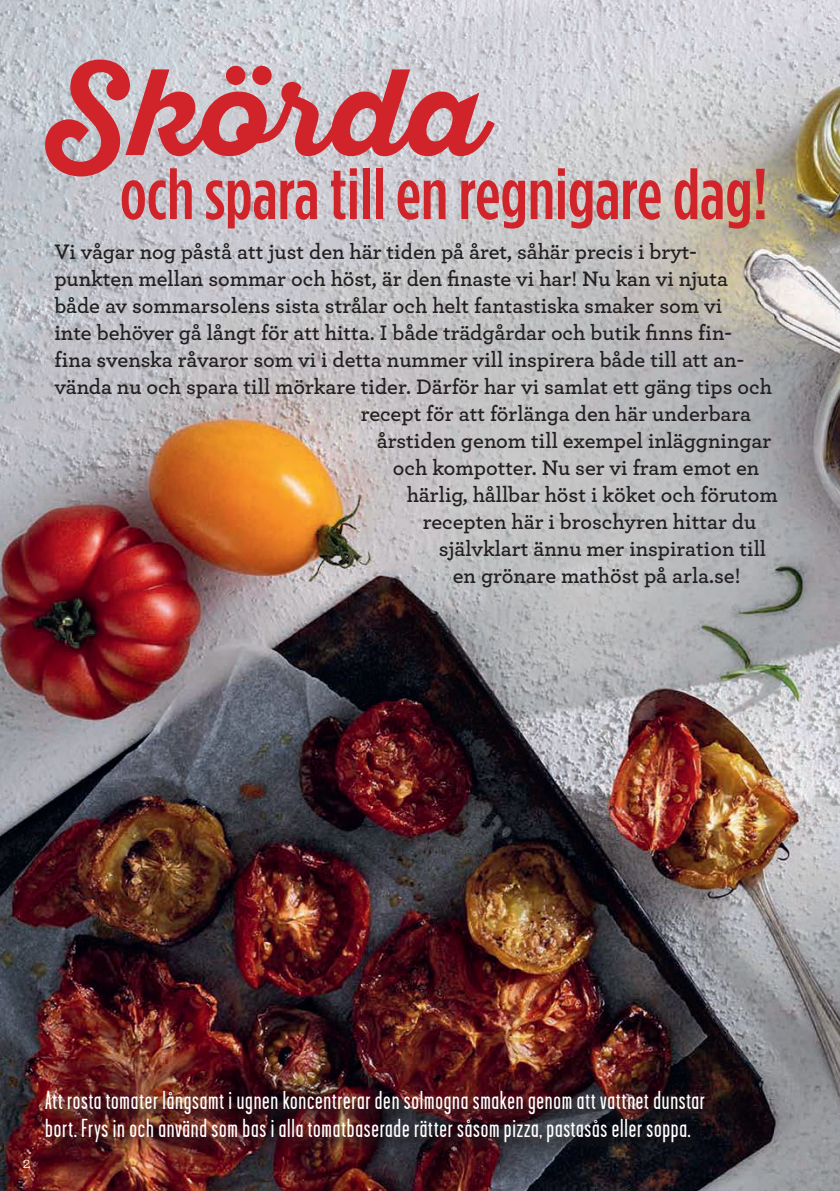
<style>
.page{position:relative;width:840px;height:1191px;background:#fff}
.page>*{position:absolute;margin:0;border:0;box-sizing:border-box;transform-origin:0 0}
.t1{font:700 122.2px "Sant Elia Script Alt";color:#d1232a}
.t2{font:500 72px "Gotham Condensed";color:#d1232a}
.t3{font:26px/28px "Garage Gothic";letter-spacing:.03em;color:#fff}
.t4{font:600 22px "Archer";color:#231f20}
.t5{font:16.4px "Archer";color:#fff}
</style>
<div class="page">
<img style="left:0;top:0;width:839px;height:1191px">
<div style="left:47px;top:1093px;width:670px;height:62px;background:#231f20;opacity:.75"></div>
<h1 class="t1" style="left:49px;top:41px;width:435px">Skörda</h1>
<h2 class="t2" style="left:120px;top:154px;width:649px">och spara till en regnigare dag!</h2>
<p class="t4" style="left:54px;top:235px;width:643px">Vi vågar nog påstå att just den här tiden på året, såhär precis i bryt-</p>
<p class="t4" style="left:54px;top:262px;width:674px">punkten mellan sommar och höst, är den finaste vi har! Nu kan vi njuta</p>
<p class="t4" style="left:54px;top:289px;width:669px">både av sommarsolens sista strålar och helt fantastiska smaker som vi</p>
<p class="t4" style="left:54px;top:316px;width:678px">inte behöver gå långt för att hitta. I både trädgårdar och butik finns fin-</p>
<p class="t4" style="left:54px;top:343px;width:690px">fina svenska råvaror som vi i detta nummer vill inspirera både till att an-</p>
<p class="t4" style="left:54px;top:370px;width:718px">vända nu och spara till mörkare tider. Därför har vi samlat ett gäng tips och</p>
<p class="t4" style="left:360px;top:397px;width:392px">recept för att förlänga den här underbara</p>
<p class="t4" style="left:376px;top:424px;width:396px">årstiden genom till exempel inläggningar</p>
<p class="t4" style="left:392px;top:451px;width:368px">och kompotter. Nu ser vi fram emot en</p>
<p class="t4" style="left:406px;top:478px;width:372px">härlig, hållbar höst i köket och förutom</p>
<p class="t4" style="left:422px;top:505px;width:335px">recepten här i broschyren hittar du</p>
<p class="t4" style="left:438px;top:532px;width:329px">självklart ännu mer inspiration till</p>
<p class="t4" style="left:452px;top:559px;width:289px">en grönare mathöst på arla.se!</p>
<p class="t5" style="left:23px;top:1151px;width:9px">2</p>
<p class="t3" style="left:45px;top:1085px;width:660px">Att rosta tomater långsamt i ugnen koncentrerar den solmogna smaken genom att vattnet dunstar bort. Frys in och använd som bas i alla tomatbaserade rätter såsom pizza, pastasås eller soppa.</p>
</div>
